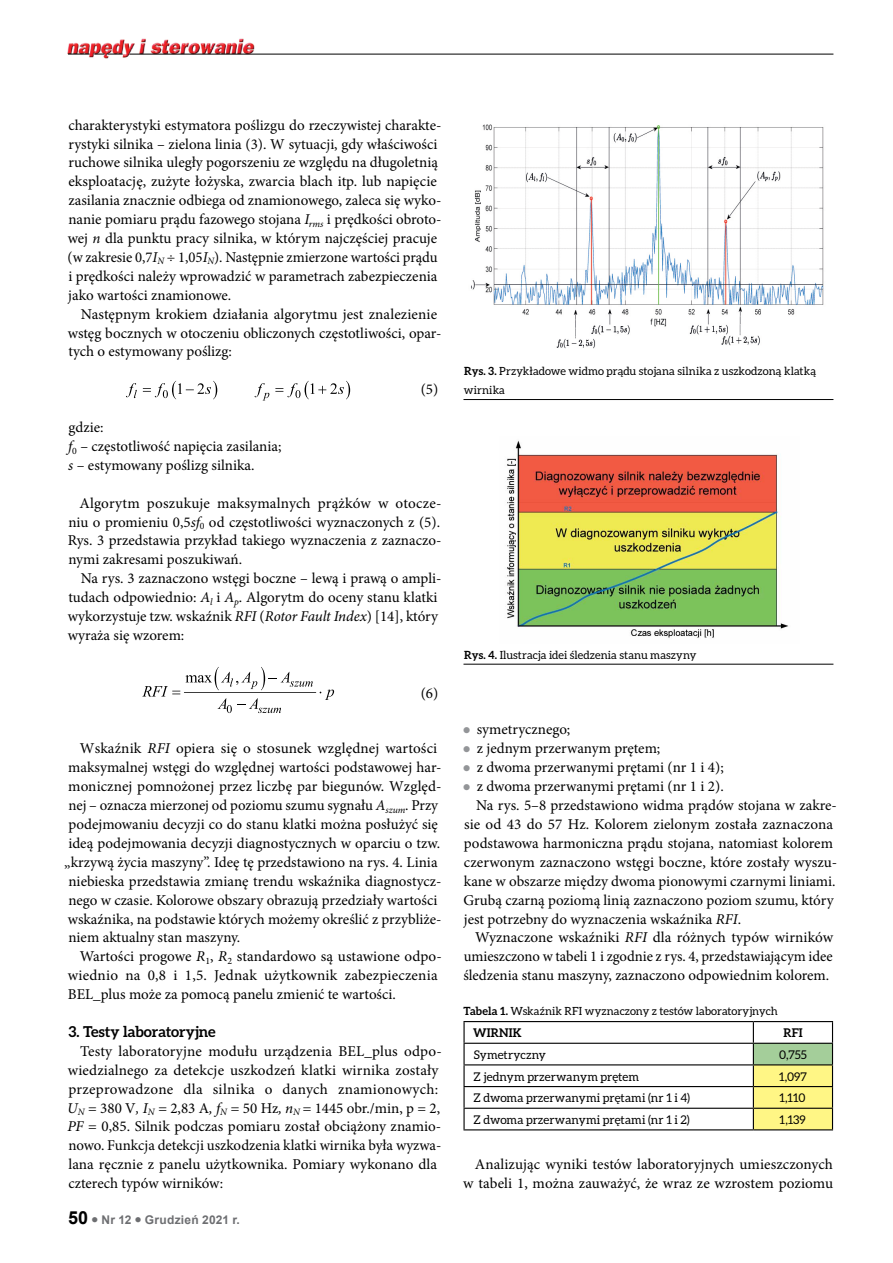
<style>
.page{position:relative;width:893px;height:1263px;background:#fff}
.page>*{position:absolute;margin:0;border:0;box-sizing:border-box;transform-origin:0 0}
.t1{font:15px/18.9px "Minion Pro";color:#000}
.t2{font:700 15px "Aleo";letter-spacing:-.005em;color:#000}
.t3{font:12px "Aleo";letter-spacing:.005em;color:#000}
.t4{font:700 12px "Arial";letter-spacing:.02em;color:#6d6e71}
.t5{font:700 12px "Aleo";letter-spacing:.01em;color:#000}
.t6{font:11.25px/18.9px "Aleo";letter-spacing:.005em;color:#000}
.s1{font-style:italic}
.s2{font-size:18px;color:#000}
.s3{font-weight:700}
</style>
<div class="page">
<img style="left:67px;top:38px;width:190px;height:21px">
<hr style="left:129px;top:54px;width:704px;height:1px;background:#000">
<svg style="left:68px;top:54px;width:55px;height:1px"></svg>
<svg style="left:126px;top:381px;width:224px;height:19px"></svg>
<svg style="left:142px;top:667px;width:192px;height:46px"></svg>
<hr style="left:463px;top:399px;width:370px;height:1px;background:#000">
<hr style="left:463px;top:664px;width:370px;height:1px;background:#000">
<img style="left:471px;top:124px;width:353px;height:225px">
<img style="left:507px;top:440px;width:281px;height:198px">
<hr style="left:463px;top:1021px;width:290px;height:1px;background:#000">
<hr style="left:463px;top:1022px;width:2px;height:21px;background:#000">
<hr style="left:463px;top:1043px;width:290px;height:1px;background:#000">
<hr style="left:463px;top:1044px;width:2px;height:20px;background:#000">
<hr style="left:463px;top:1064px;width:290px;height:1px;background:#000">
<hr style="left:463px;top:1065px;width:2px;height:21px;background:#000">
<hr style="left:463px;top:1086px;width:290px;height:1px;background:#000">
<hr style="left:463px;top:1087px;width:2px;height:21px;background:#000">
<hr style="left:463px;top:1108px;width:290px;height:1px;background:#000">
<hr style="left:463px;top:1109px;width:2px;height:20px;background:#000">
<svg style="left:464px;top:1021px;width:369px;height:108px"></svg>
<hr style="left:463px;top:1129px;width:290px;height:1px;background:#000">
<hr style="left:753px;top:1129px;width:80px;height:1px;background:#000">
<p class="t1" style="left:68px;top:115px;width:375px">charakterystyki estymatora poślizgu do rzeczywistej charakte&shy;rystyki silnika – zielona linia (3). W sytuacji, gdy właściwości ruchowe silnika uległy pogorszeniu ze względu na długoletnią eksploatację, zużyte łożyska, zwarcia blach itp. lub napięcie zasilania znacznie odbiega od znamionowego, zaleca się wyko&shy;nanie pomiaru prądu fazowego stojana <span class="s1">I</span><sub>rms</sub> i prędkości obroto&shy;wej <span class="s1">n</span> dla punktu pracy silnika, w którym najczęściej pracuje (w zakresie 0,7<span class="s1">I</span><sub>N</sub> ÷ 1,05<span class="s1">I</span><sub>N</sub>). Następnie zmierzone wartości prądu i prędkości należy wprowadzić w parametrach zabezpieczenia jako wartości znamionowe.</p>
<p class="t1" style="left:68px;top:304px;width:375px;text-indent:13px">Następnym krokiem działania algorytmu jest znalezienie wstęg bocznych w otoczeniu obliczonych częstotliwości, opar&shy;tych o estymowany poślizg:</p>
<p class="t1" style="left:421px;top:380px;width:19px">(5)</p>
<p class="t1" style="left:68px;top:418px;width:215px">gdzie:<br><span class="s1">f</span><sub>0</sub> – częstotliwość napięcia zasilania; <span class="s1">s</span> – estymowany poślizg silnika.</p>
<p class="t1" style="left:68px;top:493px;width:375px;text-align:justify;text-indent:11px">Algorytm poszukuje maksymalnych prążków w otocze&shy;niu o promieniu 0,5<span class="s1">sf</span><sub>0</sub> od częstotliwości wyznaczonych z (5).<br>Rys. 3 przedstawia przykład takiego wyznaczenia z zaznaczo&shy;nymi zakresami poszukiwań.</p>
<p class="t1" style="left:68px;top:569px;width:375px;text-indent:13px">Na rys. 3 zaznaczono wstęgi boczne – lewą i prawą o ampli&shy;tudach odpowiednio: <span class="s1">A</span><sub>l</sub> i <span class="s1">A</span><sub>p</sub>. Algorytm do oceny stanu klatki wykorzystuje tzw. wskaźnik <span class="s1">RFI</span> (<span class="s1">Rotor Fault Index</span>) [14], który wyraża się wzorem:</p>
<p class="t1" style="left:421px;top:683px;width:19px">(6)</p>
<p class="t1" style="left:64px;top:739px;width:379px;text-indent:16px">Wskaźnik <span class="s1">RFI</span> opiera się o stosunek względnej wartości maksymalnej wstęgi do względnej wartości podstawowej har&shy;monicznej pomnożonej przez liczbę par biegunów. Względ&shy;nej – oznacza mierzonej od poziomu szumu sygnału <span class="s1">A</span><sub>szum</sub>. Przy podejmowaniu decyzji co do stanu klatki można posłużyć się ideą podejmowania decyzji diagnostycznych w oparciu o tzw. „krzywą życia maszyny”. Ideę tę przedstawiono na rys. 4. Linia niebieska przedstawia zmianę trendu wskaźnika diagnostycz&shy;nego w czasie. Kolorowe obszary obrazują przedziały wartości wskaźnika, na podstawie których możemy określić z przybliże&shy;niem aktualny stan maszyny.</p>
<p class="t1" style="left:68px;top:947px;width:375px;text-indent:12px">Wartości progowe <span class="s1">R</span><sub>1</sub>, <span class="s1">R</span><sub>2</sub> standardowo są ustawione odpo&shy;wiednio na 0,8 i 1,5. Jednak użytkownik zabezpieczenia<br>BEL_plus może za pomocą panelu zmienić te wartości.</p>
<p class="t2" style="left:68px;top:1023px;width:149px">3. Testy laboratoryjne</p>
<p class="t1" style="left:67px;top:1042px;width:376px;text-indent:13px">Testy laboratoryjne modułu urządzenia BEL_plus odpo&shy;wiedzialnego za detekcje uszkodzeń klatki wirnika zostały przeprowadzone dla silnika o danych znamionowych:<br><span class="s1">U</span><sub>N</sub> = 380 V<span class="s1">, I</span><sub>N</sub> <span class="s1">=</span> 2,83 A<span class="s1">, f</span><sub>N</sub> <span class="s1">=</span> 50 Hz<span class="s1">, n</span><sub>N</sub> <span class="s1">=</span> 1445 obr./min, p = 2, <span class="s1">PF</span> = 0,85. Silnik podczas pomiaru został obciążony znamio&shy;nowo. Funkcja detekcji uszkodzenia klatki wirnika była wyzwa&shy;lana ręcznie z panelu użytkownika. Pomiary wykonano dla czterech typów wirników:</p>
<p class="t4" style="left:68px;top:1212px;width:173px"><span class="s2">50</span> ● Nr 12 ● Grudzień 2021 r.</p>
<p class="t6" style="left:464px;top:362px;width:354px"><span class="s3">Rys. 3.</span> Przykładowe widmo prądu stojana silnika z uszkodzoną klatką wirnika</p>
<p class="t6" style="left:464px;top:645px;width:234px"><span class="s3">Rys. 4.</span> Ilustracja idei śledzenia stanu maszyny</p>
<p class="t1" style="left:477px;top:720px;width:95px">symetrycznego;</p>
<p class="t1" style="left:477px;top:739px;width:185px">z jednym przerwanym prętem;</p>
<p class="t1" style="left:477px;top:758px;width:248px">z dwoma przerwanymi prętami (nr 1 i 4);</p>
<p class="t1" style="left:477px;top:777px;width:248px">z dwoma przerwanymi prętami (nr 1 i 2).</p>
<p class="t1" style="left:476px;top:796px;width:362px">Na rys. 5–8 przedstawiono widma prądów stojana w zakre-</p>
<p class="t1" style="left:464px;top:815px;width:370px">sie od 43 do 57 Hz. Kolorem zielonym została zaznaczona</p>
<p class="t1" style="left:464px;top:834px;width:371px">podstawowa harmoniczna prądu stojana, natomiast kolorem</p>
<p class="t1" style="left:464px;top:853px;width:375px">czerwonym zaznaczono wstęgi boczne, które zostały wyszu-</p>
<p class="t1" style="left:464px;top:871px;width:373px">kane w obszarze między dwoma pionowymi czarnymi liniami.</p>
<p class="t1" style="left:464px;top:890px;width:372px">Grubą czarną poziomą linią zaznaczono poziom szumu, który</p>
<p class="t1" style="left:464px;top:909px;width:279px">jest potrzebny do wyznaczenia wskaźnika <span class="s1">RFI</span>.</p>
<p class="t1" style="left:475px;top:928px;width:360px">Wyznaczone wskaźniki <span class="s1">RFI</span> dla różnych typów wirników</p>
<p class="t1" style="left:464px;top:947px;width:370px">umieszczono w tabeli 1 i zgodnie z rys. 4, przedstawiającym idee</p>
<p class="t1" style="left:463px;top:966px;width:367px">śledzenia stanu maszyny, zaznaczono odpowiednim kolorem.</p>
<p class="t6" style="left:464px;top:1001px;width:316px"><span class="s3">Tabela 1.</span> Wskaźnik RFI wyznaczony z testów laboratoryjnych</p>
<p class="t5" style="left:473px;top:1026px;width:50px">WIRNIK</p>
<p class="t5" style="left:783px;top:1026px;width:21px">RFI</p>
<p class="t3" style="left:474px;top:1048px;width:74px">Symetryczny</p>
<p class="t3" style="left:779px;top:1048px;width:29px">0,755</p>
<p class="t3" style="left:474px;top:1069px;width:167px">Z jednym przerwanym prętem</p>
<p class="t3" style="left:779px;top:1069px;width:30px">1,097</p>
<p class="t3" style="left:474px;top:1091px;width:218px">Z dwoma przerwanymi prętami (nr 1 i 4)</p>
<p class="t3" style="left:780px;top:1091px;width:27px">1,110</p>
<p class="t3" style="left:474px;top:1113px;width:218px">Z dwoma przerwanymi prętami (nr 1 i 2)</p>
<p class="t3" style="left:780px;top:1113px;width:28px">1,139</p>
<p class="t1" style="left:463px;top:1155px;width:371px;text-align:right">Analizując wyniki testów laboratoryjnych umieszczonych w tabeli 1, można zauważyć, że wraz ze wzrostem poziomu</p>
</div>
